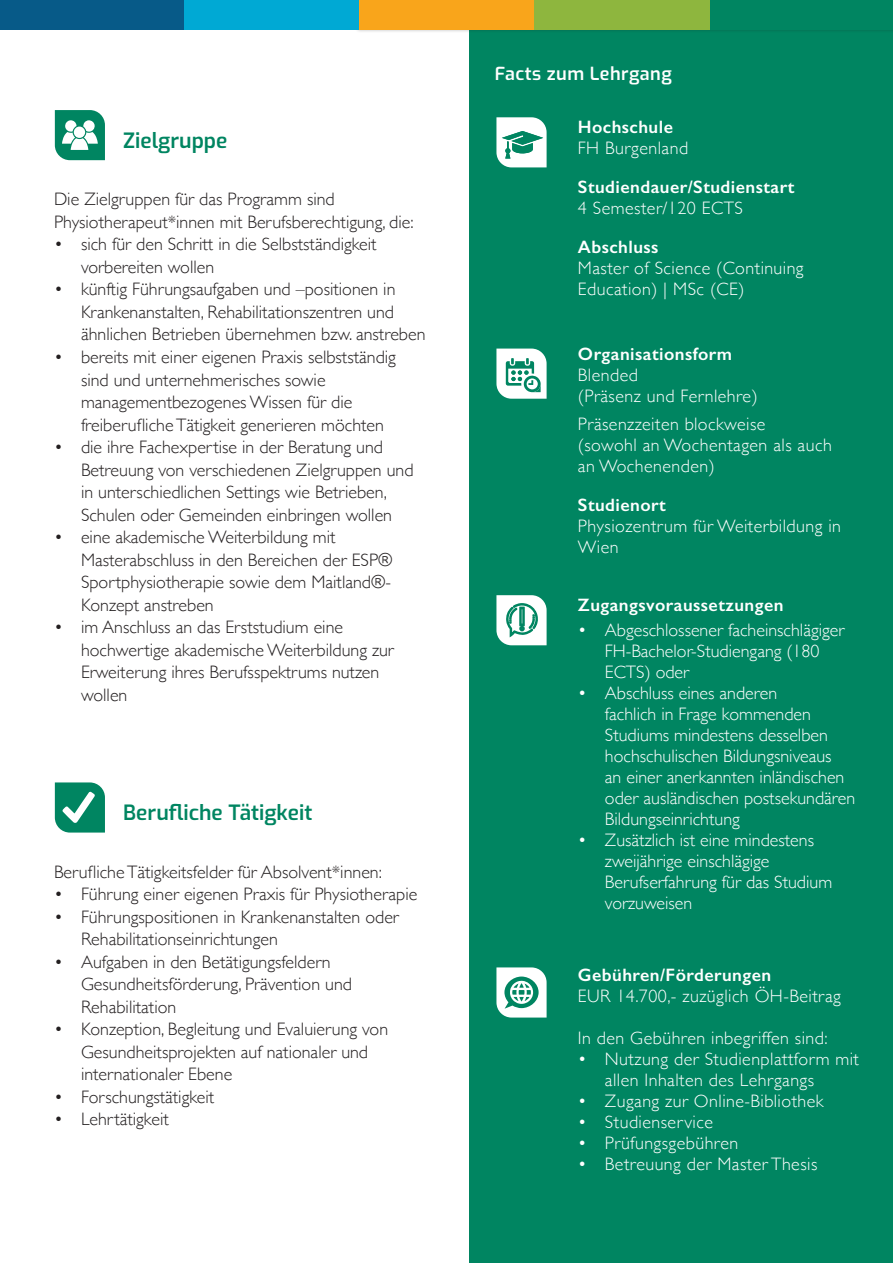
<style>
.page{position:relative;width:893px;height:1263px;background:#fff}
.page>*{position:absolute;margin:0;border:0;box-sizing:border-box;transform-origin:0 0}
.Zielgruppe{font:100 21px "Exo";color:#008561}
.Fließtext{font:300 18px/22.5px "Gill Sans";color:#231f20}
.online{font:300 18px/21px "Gill Sans";color:#fff}
.online-2{font:300 18px/21px "Gill Sans";letter-spacing:.025em;color:#fff}
.URL{font:300 18px "Gill Sans";letter-spacing:.025em;color:#fff}
.Abschlussbezeichnung{font:300 18px "Gill Sans";letter-spacing:.025em;color:#fff}
.Ortsunabhängig{font:300 18px/21px "Gill Sans";letter-spacing:.025em;color:#fff}
.Studiendauer{font:600 18px "Gill Sans";letter-spacing:.025em;color:#fff}
.Zugang{font:600 18px "Gill Sans";letter-spacing:.025em;color:#fff}
.Gebühren{font:600 18px "Gill Sans";letter-spacing:.025em;color:#fff}
.ECTS{font:300 18px "Gill Sans";letter-spacing:.025em;color:#fff}
.Organisationsform{font:600 18px "Gill Sans";letter-spacing:.025em;color:#fff}
.Facts{font:100 18px "Exo";letter-spacing:.025em;color:#fff}
.FH_BGLD{font:300 18px "Gill Sans";letter-spacing:.025em;color:#fff}
.Hochschule{font:600 18px "Gill Sans";letter-spacing:.025em;color:#fff}
.Ort{font:600 18px "Gill Sans";letter-spacing:.025em;color:#fff}
.Abschluss{font:600 18px "Gill Sans";letter-spacing:.025em;color:#fff}
</style>
<div class="page">
<div style="left:469px;top:0;width:424px;height:1263px;background:#008561"></div>
<div style="left:355px;top:0;width:538px;height:33px;background:#231f20;opacity:.3"></div>
<div style="left:710px;top:0;width:183px;height:30px;background:#008561"></div>
<div style="left:358px;top:0;width:176px;height:30px;background:#f9a51b"></div>
<div style="left:534px;top:0;width:176px;height:30px;background:#8eb63e"></div>
<div style="left:183px;top:0;width:175px;height:30px;background:#00a9d4"></div>
<div style="left:0;top:0;width:183px;height:30px;background:#075a88"></div>
<svg style="left:496px;top:117px;width:51px;height:50px"></svg>
<svg style="left:496px;top:967px;width:51px;height:50px"></svg>
<svg style="left:496px;top:349px;width:51px;height:50px"></svg>
<svg style="left:496px;top:595px;width:51px;height:50px"></svg>
<svg style="left:55px;top:782px;width:50px;height:50px"></svg>
<svg style="left:55px;top:110px;width:50px;height:50px"></svg>
<p class="Zielgruppe" style="left:123px;top:125px;width:106px">Zielgruppe</p>
<p class="Fließtext" style="left:54px;top:187px;width:361px">Die Zielgruppen für das Programm sind<br>Physiotherapeut*innen mit Berufsberechtigung, die:</p>
<p class="Fließtext" style="left:81px;top:232px;width:297px;text-indent:-27px">• sich für den Schritt in die Selbstständigkeit vorbereiten wollen</p>
<p class="Fließtext" style="left:81px;top:277px;width:346px;text-indent:-27px">• künftig Führungsaufgaben und –positionen in<br>Krankenanstalten, Rehabilitationszentren und ähnlichen Betrieben übernehmen bzw. anstreben</p>
<p class="Fließtext" style="left:81px;top:345px;width:316px;text-indent:-27px">• bereits mit einer eigenen Praxis selbstständig sind und unternehmerisches sowie managementbezogenes Wissen für die freiberufliche Tätigkeit generieren möchten</p>
<p class="Fließtext" style="left:81px;top:435px;width:334px;text-indent:-27px">• die ihre Fachexpertise in der Beratung und Betreuung von verschiedenen Zielgruppen und in unterschiedlichen Settings wie Betrieben, Schulen oder Gemeinden einbringen wollen</p>
<p class="Fließtext" style="left:81px;top:525px;width:313px;text-indent:-27px">• eine akademische Weiterbildung mit Masterabschluss in den Bereichen der ESP® Sportphysiotherapie sowie dem Maitland®- Konzept anstreben</p>
<p class="Fließtext" style="left:81px;top:615px;width:314px;text-indent:-27px">• im Anschluss an das Erststudium eine hochwertige akademische Weiterbildung zur Erweiterung ihres Berufsspektrums nutzen wollen</p>
<p class="Zielgruppe" style="left:123px;top:798px;width:191px">Berufliche Tätigkeit</p>
<p class="Fließtext" style="left:54px;top:860px;width:329px">Berufliche Tätigkeitsfelder für Absolvent*innen:</p>
<p class="Fließtext" style="left:54px;top:882px;width:365px">• Führung einer eigenen Praxis für Physiotherapie</p>
<p class="Fließtext" style="left:81px;top:905px;width:319px;text-indent:-27px">• Führungspositionen in Krankenanstalten oder<br>Rehabilitationseinrichtungen</p>
<p class="Fließtext" style="left:81px;top:950px;width:272px;text-indent:-27px">• Aufgaben in den Betätigungsfeldern<br>Gesundheitsförderung, Prävention und<br>Rehabilitation</p>
<p class="Fließtext" style="left:81px;top:1017px;width:309px;text-indent:-27px">• Konzeption, Begleitung und Evaluierung von<br>Gesundheitsprojekten auf nationaler und internationaler Ebene</p>
<p class="Fließtext" style="left:54px;top:1085px;width:162px">• Forschungstätigkeit</p>
<p class="Fließtext" style="left:54px;top:1107px;width:116px">• Lehrtätigkeit</p>
<p class="Facts" style="left:495px;top:60px;width:178px">Facts zum Lehrgang</p>
<p class="Hochschule" style="left:578px;top:116px;width:97px">Hochschule</p>
<p class="FH_BGLD" style="left:578px;top:133px;width:112px">FH Burgenland</p>
<p class="Studiendauer" style="left:578px;top:176px;width:218px">Studiendauer/Studienstart</p>
<p class="ECTS" style="left:578px;top:193px;width:166px">4 Semester/120 ECTS</p>
<p class="Abschluss" style="left:578px;top:236px;width:82px">Abschluss</p>
<p class="Abschlussbezeichnung" style="left:578px;top:253px;width:227px">Master of Science (Continuing</p>
<p class="Abschlussbezeichnung" style="left:578px;top:274px;width:168px">Education) | MSc (CE)</p>
<p class="Organisationsform" style="left:578px;top:343px;width:156px">Organisationsform</p>
<p class="online-2" style="left:578px;top:363px;width:181px">Blended<br>(Präsenz und Fernlehre)</p>
<p class="online-2" style="left:578px;top:413px;width:255px">Präsenzzeiten blockweise<br>(sowohl an Wochentagen als auch an Wochenenden)</p>
<p class="Ort" style="left:578px;top:494px;width:89px">Studienort</p>
<p class="Ortsunabhängig" style="left:578px;top:515px;width:265px">Physiozentrum für Weiterbildung in<br>Wien</p>
<p class="Zugang" style="left:578px;top:593px;width:207px">Zugangsvoraussetzungen</p>
<p class="online" style="left:605px;top:618px;width:241px;text-indent:-27px">• Abgeschlossener facheinschlägiger<br>FH-Bachelor-Studiengang (180<br>ECTS) oder</p>
<p class="online" style="left:605px;top:681px;width:252px;text-indent:-27px">• Abschluss eines anderen<br>fachlich in Frage kommenden<br>Studiums mindestens desselben hochschulischen Bildungsniveaus<br>an einer anerkannten inländischen oder ausländischen postsekundären<br>Bildungseinrichtung</p>
<p class="online" style="left:605px;top:828px;width:229px;text-indent:-27px">• Zusätzlich ist eine mindestens zweijährige einschlägige<br>Berufserfahrung für das Studium vorzuweisen</p>
<p class="Gebühren" style="left:578px;top:963px;width:195px">Gebühren/Förderungen</p>
<p class="URL" style="left:578px;top:981px;width:264px">EUR 14.700,- zuzüglich ÖH-Beitrag</p>
<p class="URL" style="left:578px;top:1023px;width:251px">In den Gebühren inbegriffen sind:</p>
<p class="online-2" style="left:605px;top:1047px;width:256px;text-indent:-27px">• Nutzung der Studienplattform mit allen Inhalten des Lehrgangs</p>
<p class="online-2" style="left:578px;top:1089px;width:247px">• Zugang zur Online-Bibliothek</p>
<p class="online-2" style="left:578px;top:1110px;width:136px">• Studienservice</p>
<p class="online-2" style="left:578px;top:1131px;width:162px">• Prüfungsgebühren</p>
<p class="online-2" style="left:578px;top:1152px;width:241px">• Betreuung der Master Thesis</p>
</div>
